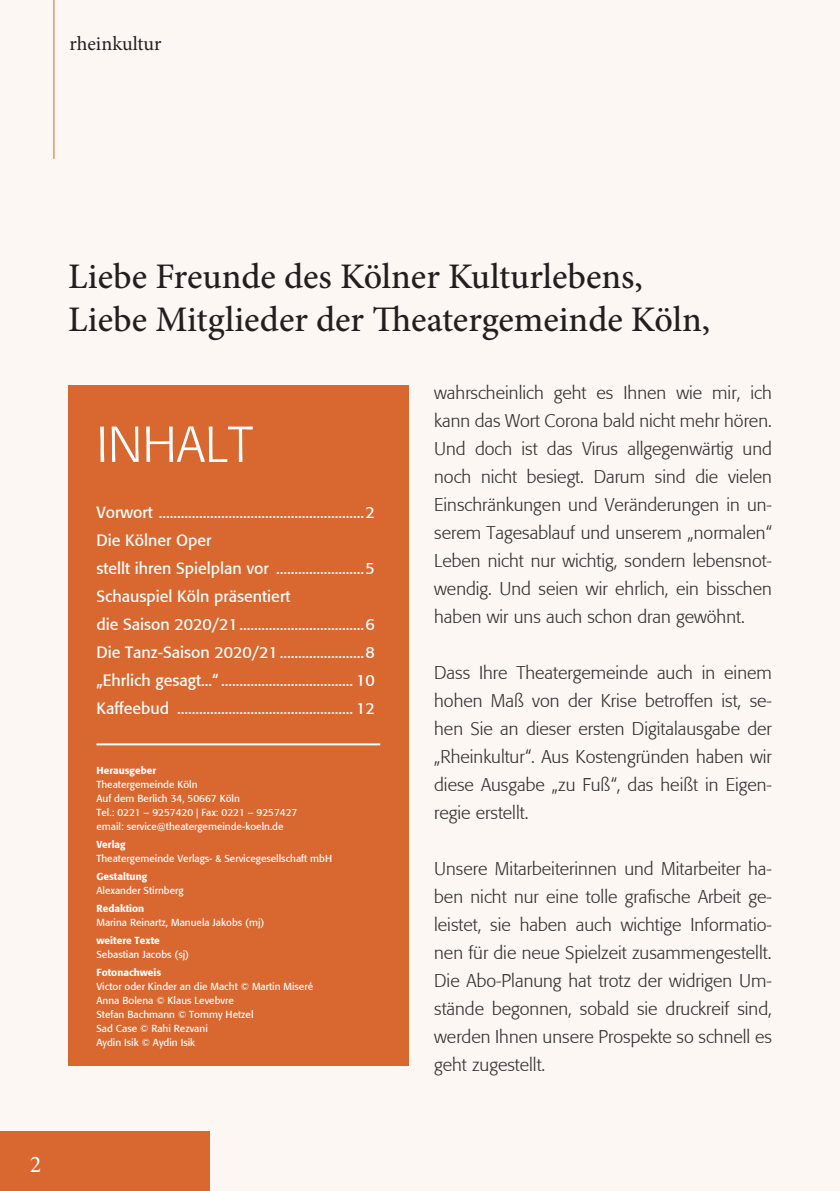
<style>
.page{position:relative;width:840px;height:1191px;background:#fff}
.page>*{position:absolute;margin:0;border:0;box-sizing:border-box;transform-origin:0 0}
.t1{font:300 50px "Formata BQ";color:#fff}
.t2{font:500 36px/43.2px "Minion Pro";color:#231f20}
.t3{font:24px "Minion Pro";color:#fff}
.t4{font:20px "Minion Pro";color:#231f20}
.t5{font:300 18px/28px "Formata BQ";color:#312f30;text-align:justify}
.t6{font:16px/28px "Formata BQ";color:#fff}
.t7{font:10px/14px "Formata BQ";color:#fff}
.t8{font:500 10px "Formata BQ";color:#fff}
</style>
<div class="page">
<div style="left:0;top:0;width:839px;height:1191px;background:#fdf7f3"></div>
<div style="left:0;top:1131px;width:210px;height:60px;background:#d86830"></div>
<div style="left:68px;top:386px;width:340px;height:680px;background:#d86830"></div>
<hr style="left:96px;top:743px;width:284px;height:2px;background:#fff">
<hr style="left:53px;top:0;width:1px;height:159px;background:#d86830">
<p class="t4" style="left:69px;top:30px;width:93px">rheinkultur</p>
<h2 class="t2" style="left:68px;top:255px;width:643px">Liebe Freunde des Kölner Kulturlebens,<br>Liebe Mitglieder der Theatergemeinde Köln,</h2>
<h1 class="t1" style="left:96px;top:415px;width:107px">Inhalt</h1>
<p class="t6" style="left:96px;top:498px;width:280px">Vorwort ........................................................2<br>Die Kölner Oper<br>stellt ihren Spielplan vor ........................5<br>Schauspiel Köln präsentiert<br>die Saison 2020/21..................................6<br>Die Tanz-Saison 2020/21.......................8 „Ehrlich gesagt...“ .................................... 10<br>Kaffeebud ................................................ 12</p>
<p class="t8" style="left:96px;top:764px;width:61px">Herausgeber</p>
<p class="t7" style="left:96px;top:777px;width:202px">Theatergemeinde Köln<br>Auf dem Berlich 34, 50667 Köln<br>Tel.: 0221 – 9257420 | Fax: 0221 – 9257427 email: service@theatergemeinde-koeln.de</p>
<p class="t8" style="left:96px;top:838px;width:31px">Verlag</p>
<p class="t7" style="left:96px;top:851px;width:237px">Theatergemeinde Verlags- &amp; Servicegesellschaft mbH</p>
<p class="t8" style="left:96px;top:870px;width:52px">Gestaltung</p>
<p class="t7" style="left:96px;top:883px;width:89px">Alexander Stirnberg</p>
<p class="t8" style="left:96px;top:902px;width:49px">Redaktion</p>
<p class="t7" style="left:96px;top:915px;width:169px">Marina Reinartz, Manuela Jakobs (mj)</p>
<p class="t8" style="left:96px;top:934px;width:65px">weitere Texte</p>
<p class="t7" style="left:96px;top:947px;width:94px">Sebastian Jacobs (sj)</p>
<p class="t8" style="left:96px;top:966px;width:66px">Fotonachweis</p>
<p class="t7" style="left:96px;top:979px;width:218px">Victor oder Kinder an die Macht © Martin Miseré<br>Anna Bolena © Klaus Levebvre<br>Stefan Bachmann © Tommy Hetzel<br>Sad Case © Rahi Rezvani<br>Aydin Isik © Aydin Isik</p>
<p class="t5" style="left:434px;top:378px;width:339px">wahrscheinlich geht es Ihnen wie mir, ich kann das Wort Corona bald nicht mehr hören.<br>Und doch ist das Virus allgegenwärtig und noch nicht besiegt. Darum sind die vielen Einschränkungen und Veränderungen in un&shy;serem Tagesablauf und unserem „normalen“ Leben nicht nur wichtig, sondern lebensnot&shy;wendig. Und seien wir ehrlich, ein bisschen haben wir uns auch schon dran gewöhnt.</p>
<p class="t5" style="left:434px;top:659px;width:339px">Dass Ihre Theatergemeinde auch in einem hohen Maß von der Krise betroffen ist, se&shy;hen Sie an dieser ersten Digitalausgabe der „Rheinkultur“. Aus Kostengründen haben wir diese Ausgabe „zu Fuß“, das heißt in Eigen&shy;regie erstellt.</p>
<p class="t5" style="left:434px;top:855px;width:339px">Unsere Mitarbeiterinnen und Mitarbeiter ha&shy;ben nicht nur eine tolle grafische Arbeit ge&shy;leistet, sie haben auch wichtige Informatio&shy;nen für die neue Spielzeit zusammengestellt.<br>Die Abo-Planung hat trotz der widrigen Um&shy;stände begonnen, sobald sie druckreif sind, werden Ihnen unsere Prospekte so schnell es geht zugestellt.</p>
<h3 class="t3" style="left:30px;top:1147px;width:13px">2</h3>
</div>
